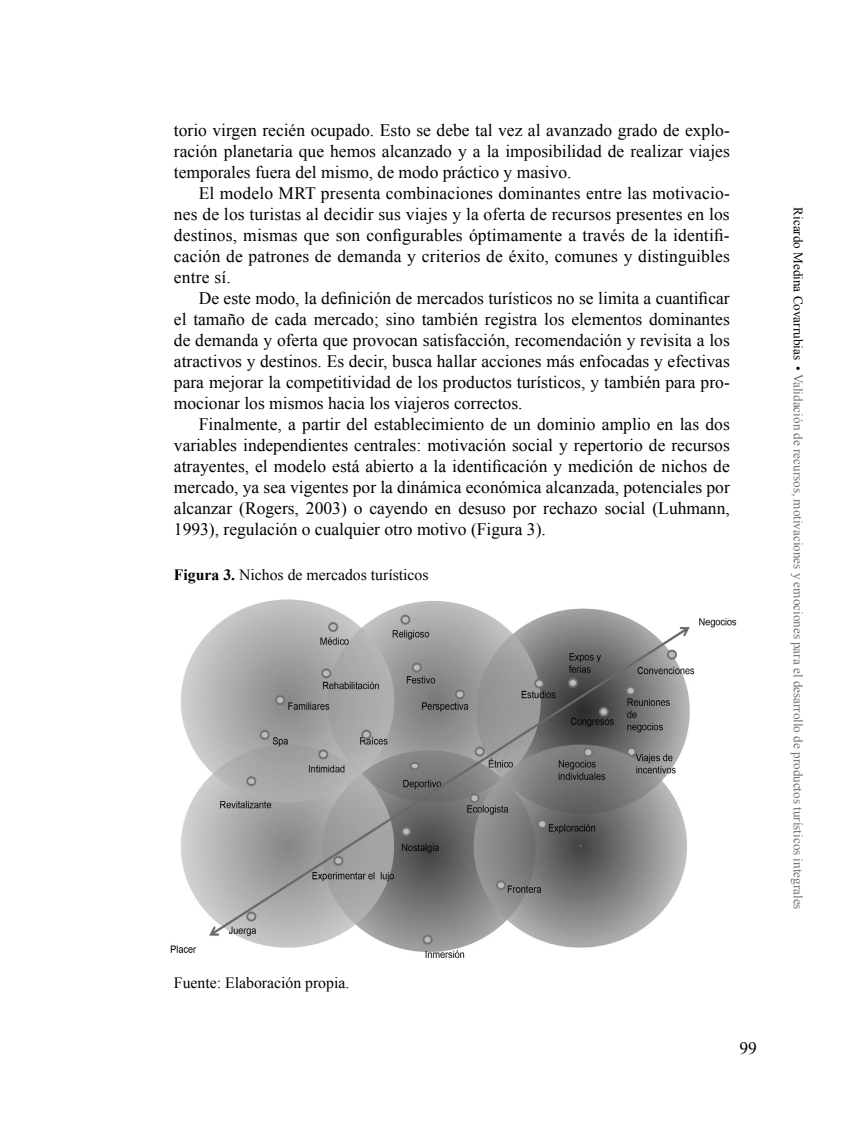
<style>
.page{position:relative;width:843px;height:1141px;background:#fff}
.page>*{position:absolute;margin:0;border:0;box-sizing:border-box;transform-origin:0 0}
.t1{font:17.5px/21px "Times New Roman";color:#000;text-align:justify}
.t2{font:15.75px "Times New Roman";color:#000}
.t3{font:13.12px "Times New Roman";color:#717171}
.s1{font-weight:700}
.s2{color:#000}
</style>
<div class="page">
<img style="left:170px;top:599px;width:567px;height:360px">
<p class="t1" style="left:174px;top:120px;width:557px">torio virgen recién ocupado. Esto se debe tal vez al avanzado grado de explo&shy;ración planetaria que hemos alcanzado y a la imposibilidad de realizar viajes temporales fuera del mismo, de modo práctico y masivo.</p>
<p class="t1" style="left:174px;top:183px;width:557px;text-indent:25px">El modelo MRT presenta combinaciones dominantes entre las motivacio&shy;nes de los turistas al decidir sus viajes y la oferta de recursos presentes en los destinos, mismas que son configurables óptimamente a través de la identifi&shy;cación de patrones de demanda y criterios de éxito, comunes y distinguibles entre sí.</p>
<p class="t1" style="left:174px;top:288px;width:557px;text-indent:25px">De este modo, la definición de mercados turísticos no se limita a cuantificar el tamaño de cada mercado; sino también registra los elementos dominantes de demanda y oferta que provocan satisfacción, recomendación y revisita a los atractivos y destinos. Es decir, busca hallar acciones más enfocadas y efectivas para mejorar la competitividad de los productos turísticos, y también para pro&shy;mocionar los mismos hacia los viajeros correctos.</p>
<p class="t1" style="left:174px;top:414px;width:557px;text-indent:25px">Finalmente, a partir del establecimiento de un dominio amplio en las dos variables independientes centrales: motivación social y repertorio de recursos atrayentes, el modelo está abierto a la identificación y medición de nichos de mercado, ya sea vigentes por la dinámica económica alcanzada, potenciales por alcanzar (Rogers, 2003) o cayendo en desuso por rechazo social (Luhmann, 1993), regulación o cualquier otro motivo (Figura 3).</p>
<p class="t2" style="left:174px;top:565px;width:256px"><span class="s1">Figura 3.</span> Nichos de mercados turísticos</p>
<p class="t2" style="left:174px;top:974px;width:177px">Fuente: Elaboración propia.</p>
<p class="t1" style="left:739px;top:1038px;width:19px">99</p>
<p class="t3" style="left:805px;top:207px;width:704px;rotate:90deg"><span class="s2">Ricardo Medina Covarrubias •</span> Validación de recursos, motivaciones y emociones para el desarrollo de productos turísticos integrales</p>
</div>
